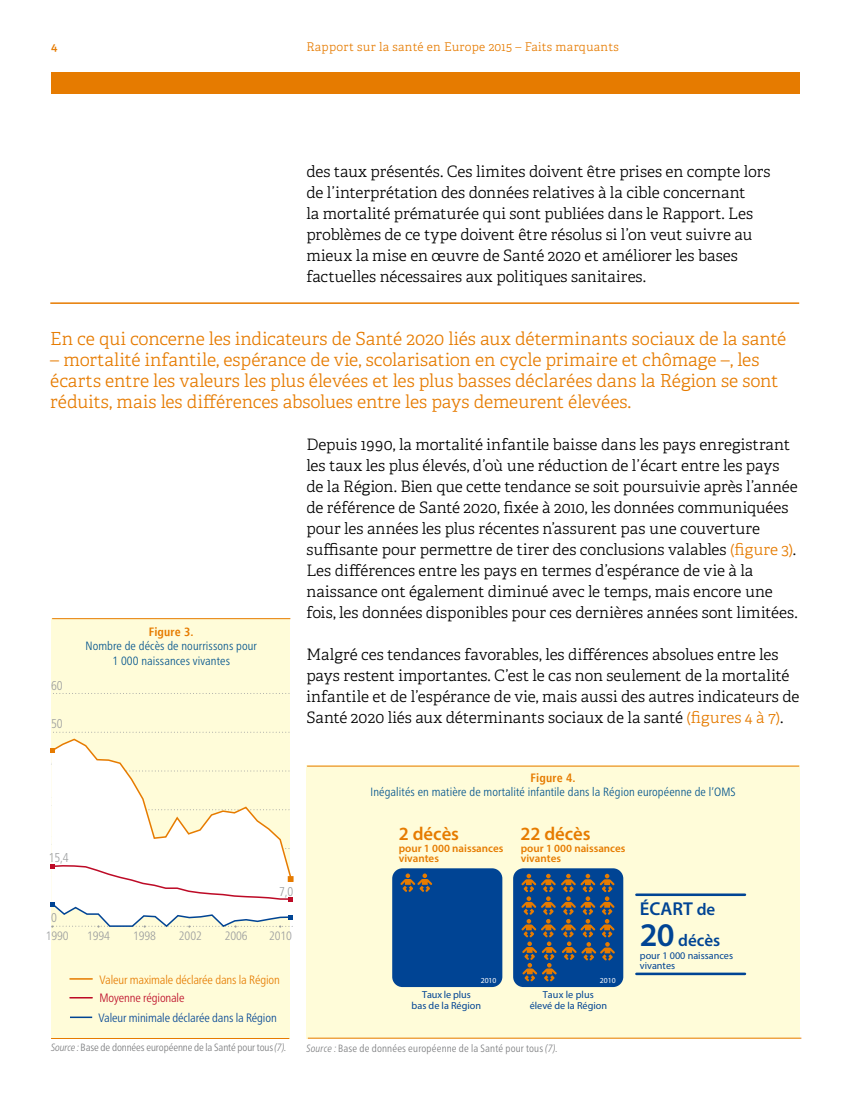
<style>
.page{position:relative;width:851px;height:1106px;background:#fff}
.page>*{position:absolute;margin:0;border:0;box-sizing:border-box;transform-origin:0 0}
.t1{font:600 33.15px "Myriad Pro";color:#004494}
.t2{font:600 18.75px "Myriad Pro";color:#e67b00}
.t3{font:600 18.75px "Myriad Pro";color:#004494}
.t4{font:300 18px/21px "Adelle CYR";letter-spacing:-.005em;color:#e67b00}
.t5{font:600 16.95px "Myriad Pro";color:#004494}
.t6{font:300 15.75px/21px "Adelle CYR";color:#000}
.t7{font:300 condensed 12.75px "Frutiger Neue LTW1 G";color:#9c9e9f;scale:.95 1}
.t8{font:300 condensed 12.15px "Frutiger Neue LTW1 G";letter-spacing:-.01em;color:#004494}
.t9{font:300 condensed 12.15px "Frutiger Neue LTW1 G";letter-spacing:-.01em;color:#e67b00}
.t10{font:300 condensed 12.15px "Frutiger Neue LTW1 G";letter-spacing:-.01em;color:#9c9e9f}
.t11{font:300 condensed 12.15px "Frutiger Neue LTW1 G";letter-spacing:-.01em;color:#bd0a26}
.t12{font:300 condensed 12px/14.2px "Frutiger Neue LTW1 G";letter-spacing:.01em;color:#00538d;text-align:center}
.t13{font:300 12px "Adelle CYR";letter-spacing:.025em;color:#e67b00}
.t14{font:700 condensed 12px "Frutiger LTCYR";letter-spacing:.01em;color:#e67b00}
.t15{font:600 12px "Adelle CYR";color:#e67b00}
.t16{font:600 11.1px/10.2px "Myriad Pro";color:#e67b00}
.t17{font:300 condensed 10.5px "Frutiger Neue LTW1 G";letter-spacing:.005em;color:#797a7c}
.t18{font:10.2px/11.1px "Myriad Pro";color:#004494;text-align:center}
.t19{font:7.65px "Myriad Pro";color:#fff}
.s1{color:#e57b00}
.s2{font-style:italic}
.s3{font-size:16.95px}
</style>
<div class="page">
<div style="left:51px;top:72px;width:748px;height:21px;background:#e67b00"></div>
<div style="left:51px;top:618px;width:238px;height:420px;background:#fffcd9"></div>
<svg style="left:53px;top:693px;width:237px;height:1px"></svg>
<svg style="left:70px;top:978px;width:22px;height:1px"></svg>
<svg style="left:70px;top:997px;width:22px;height:1px"></svg>
<hr style="left:70px;top:1016px;width:22px;height:2px;background:#004494">
<svg style="left:50px;top:732px;width:243px;height:196px"></svg>
<div style="left:306px;top:765px;width:493px;height:273px;background:#fffcd9"></div>
<div style="left:392px;top:868px;width:110px;height:119px;background:#004494;border-radius:10px"></div>
<svg style="left:400px;top:873px;width:32px;height:19px"></svg>
<div style="left:513px;top:868px;width:110px;height:119px;background:#004494;border-radius:10px"></div>
<svg style="left:521px;top:873px;width:93px;height:108px"></svg>
<hr style="left:636px;top:893px;width:108px;height:3px;background:#004494">
<hr style="left:636px;top:972px;width:108px;height:3px;background:#004494">
<hr style="left:307px;top:765px;width:492px;height:1px;background:#e67b00">
<hr style="left:308px;top:1037px;width:493px;height:1px;background:#e67b00">
<hr style="left:52px;top:618px;width:238px;height:1px;background:#e67b00">
<hr style="left:51px;top:1038px;width:238px;height:1px;background:#e67b00">
<hr style="left:50px;top:302px;width:749px;height:2px;background:#e67b00">
<p class="t15" style="left:51px;top:38px;width:8px">4</p>
<p class="t13" style="left:306px;top:38px;width:314px">Rapport sur la santé en Europe 2015 – Faits marquants</p>
<p class="t6" style="left:306px;top:160px;width:465px">des taux présentés. Ces limites doivent être prises en compte lors de l’interprétation des données relatives à la cible concernant<br>la mortalité prématurée qui sont publiées dans le Rapport. Les problèmes de ce type doivent être résolus si l’on veut suivre au mieux la mise en œuvre de Santé 2020 et améliorer les bases factuelles nécessaires aux politiques sanitaires.</p>
<p class="t4" style="left:50px;top:328px;width:737px">En ce qui concerne les indicateurs de Santé 2020 liés aux déterminants sociaux de la santé</p>
<p class="t4" style="left:50px;top:349px;width:729px">– mortalité infantile, espérance de vie, scolarisation en cycle primaire et chômage –, les écarts entre les valeurs les plus élevées et les plus basses déclarées dans la Région se sont réduits, mais les différences absolues entre les pays demeurent élevées.</p>
<p class="t6" style="left:306px;top:433px;width:492px">Depuis 1990, la mortalité infantile baisse dans les pays enregistrant les taux les plus élevés, d’où une réduction de l’écart entre les pays de la Région. Bien que cette tendance se soit poursuivie après l’année de référence de Santé 2020, fixée à 2010, les données communiquées pour les années les plus récentes n’assurent pas une couverture suffisante pour permettre de tirer des conclusions valables <span class="s1">(figure 3)</span>.<br>Les différences entre les pays en termes d’espérance de vie à la naissance ont également diminué avec le temps, mais encore une fois, les données disponibles pour ces dernières années sont limitées.</p>
<p class="t6" style="left:306px;top:643px;width:494px">Malgré ces tendances favorables, les différences absolues entre les pays restent importantes. C’est le cas non seulement de la mortalité infantile et de l’espérance de vie, mais aussi des autres indicateurs de Santé 2020 liés aux déterminants sociaux de la santé <span class="s1">(figures 4 à 7)</span>.</p>
<p class="t14" style="left:149px;top:625px;width:47px">Figure 3.</p>
<p class="t12" style="left:85px;top:639px;width:173px">Nombre de décès de nourrissons pour<br>1 000 naissances vivantes</p>
<p class="t7" style="left:51px;top:677px;width:14px">60</p>
<p class="t7" style="left:51px;top:716px;width:14px">50</p>
<p class="t14" style="left:530px;top:771px;width:47px">Figure 4.</p>
<p class="t12" style="left:370px;top:784px;width:366px">Inégalités en matière de mortalité infantile dans la Région européenne de l’OMS</p>
<p class="t7" style="left:49px;top:850px;width:22px">15,4</p>
<p class="t7" style="left:51px;top:910px;width:8px">0</p>
<p class="t7" style="left:279px;top:884px;width:16px">7,0</p>
<p class="t10" style="left:46px;top:928px;width:24px">1990</p>
<p class="t10" style="left:87px;top:928px;width:24px">1994</p>
<p class="t10" style="left:133px;top:928px;width:24px">1998</p>
<p class="t10" style="left:179px;top:928px;width:24px">2002</p>
<p class="t10" style="left:225px;top:928px;width:24px">2006</p>
<p class="t10" style="left:269px;top:928px;width:24px">2010</p>
<p class="t9" style="left:100px;top:972px;width:182px">Valeur maximale déclarée dans la Région</p>
<p class="t11" style="left:100px;top:990px;width:86px">Moyenne régionale</p>
<p class="t8" style="left:99px;top:1010px;width:180px">Valeur minimale déclarée dans la Région</p>
<p class="t2" style="left:399px;top:821px;width:62px">2 décès</p>
<p class="t16" style="left:398px;top:843px;width:106px">pour 1 000 naissances vivantes</p>
<p class="t2" style="left:520px;top:821px;width:72px">22 décès</p>
<p class="t16" style="left:520px;top:843px;width:106px">pour 1 000 naissances vivantes</p>
<p class="t19" style="left:480px;top:975px;width:17px">2010</p>
<p class="t19" style="left:599px;top:975px;width:17px">2010</p>
<p class="t18" style="left:411px;top:988px;width:71px">Taux le plus<br>bas de la Région</p>
<p class="t18" style="left:529px;top:988px;width:79px">Taux le plus<br>élevé de la Région</p>
<p class="t17" style="left:51px;top:1041px;width:236px"><span class="s2">Source :</span> Base de données européenne de la Santé pour tous <span class="s2">(7)</span>.</p>
<p class="t17" style="left:306px;top:1042px;width:252px"><span class="s2">Source :</span> Base de données européenne de la Santé pour tous <span class="s2">(7)</span>.</p>
<p class="t3" style="left:639px;top:897px;width:77px">ÉCART <span class="s3">de</span></p>
<p class="t5" style="left:678px;top:929px;width:44px">décès</p>
<h1 class="t1" style="left:639px;top:913px;width:36px">20</h1>
<p class="t18" style="left:639px;top:949px;width:95px;line-height:10.2px;text-align:left">pour 1 000 naissances vivantes</p>
</div>
